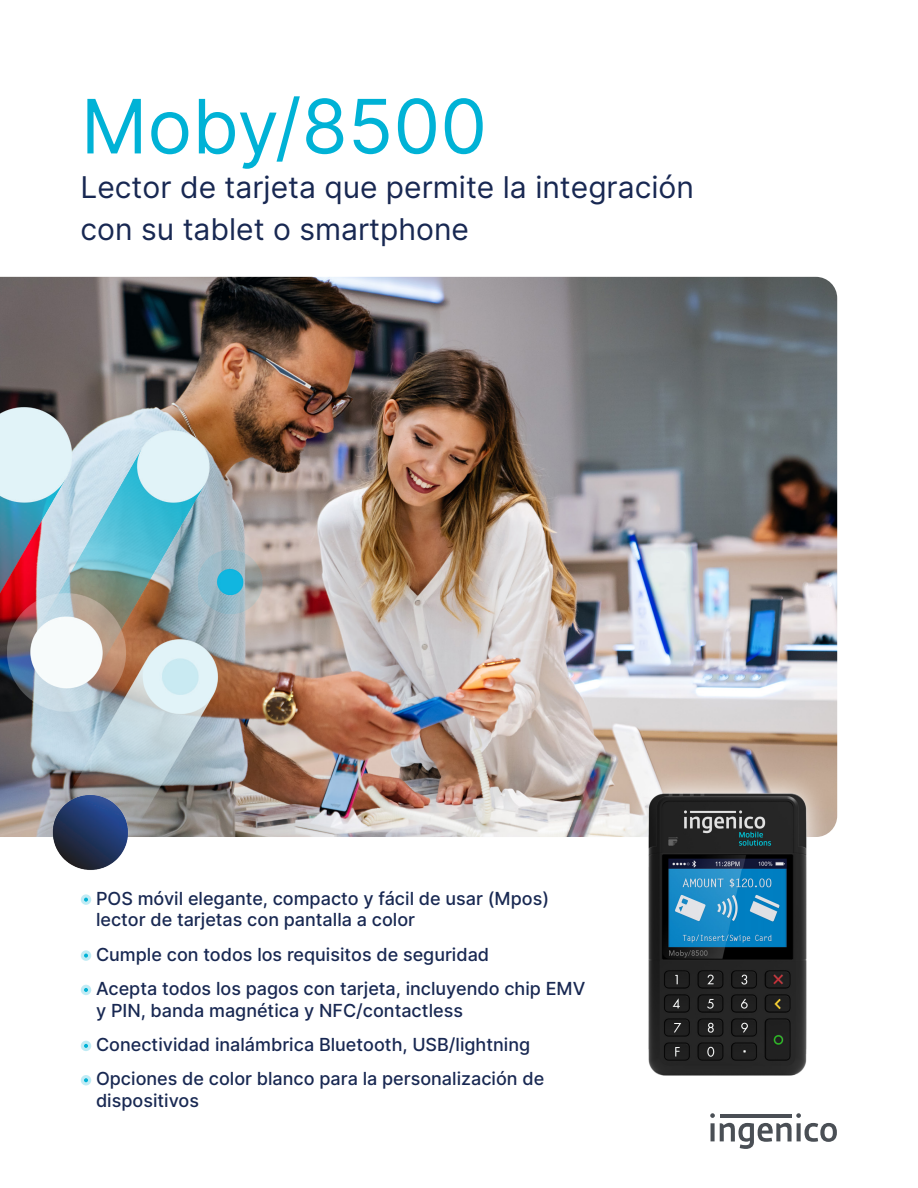
<style>
.page{position:relative;width:918px;height:1188px;background:#fff}
.page>*{position:absolute;margin:0;border:0;box-sizing:border-box;transform-origin:0 0}
.PRODUCT_NAME{font:75px "Inter";color:#00b2d6}
.TAGLINE{font:30px/41.8px "Inter";color:#182852}
.USP{font:500 18px/21.6px "Inter";color:#182852}
</style>
<div class="page">
<img style="left:0;top:277px;width:837px;height:560px">
<img style="left:0;top:402px;width:271px;height:468px">
<div style="left:81px;top:894px;width:10px;height:11px;background:#c0ebf4;border-radius:50%"></div>
<svg style="left:84px;top:898px;width:4px;height:4px"></svg>
<div style="left:81px;top:950px;width:10px;height:11px;background:#c0ebf4;border-radius:50%"></div>
<svg style="left:84px;top:954px;width:4px;height:4px"></svg>
<svg style="left:81px;top:985px;width:10px;height:10px"></svg>
<svg style="left:84px;top:988px;width:4px;height:4px"></svg>
<div style="left:81px;top:1041px;width:10px;height:10px;background:#c0ebf4;border-radius:50%"></div>
<svg style="left:84px;top:1044px;width:4px;height:4px"></svg>
<svg style="left:81px;top:1075px;width:10px;height:10px"></svg>
<svg style="left:84px;top:1078px;width:4px;height:4px"></svg>
<svg style="left:710px;top:1113px;width:127px;height:36px"></svg>
<svg style="left:624px;top:770px;width:206px;height:67px"></svg>
<img style="left:636px;top:777px;width:192px;height:299px">
<p class="PRODUCT_NAME" style="left:81px;top:72px;width:408px">Moby/8500</p>
<p class="TAGLINE" style="left:81px;top:165px;width:615px">Lector de tarjeta que permite la integración con su tablet o smartphone</p>
<p class="USP" style="left:96px;top:887px;width:455px">POS móvil elegante, compacto y fácil de usar (Mpos) lector de tarjetas con pantalla a color</p>
<p class="USP" style="left:96px;top:943px;width:395px">Cumple con todos los requisitos de seguridad</p>
<p class="USP" style="left:96px;top:977px;width:491px">Acepta todos los pagos con tarjeta, incluyendo chip EMV y PIN, banda magnética y NFC/contactless</p>
<p class="USP" style="left:96px;top:1033px;width:436px">Conectividad inalámbrica Bluetooth, USB/lightning</p>
<p class="USP" style="left:96px;top:1068px;width:450px">Opciones de color blanco para la personalización de dispositivos</p>
</div>
